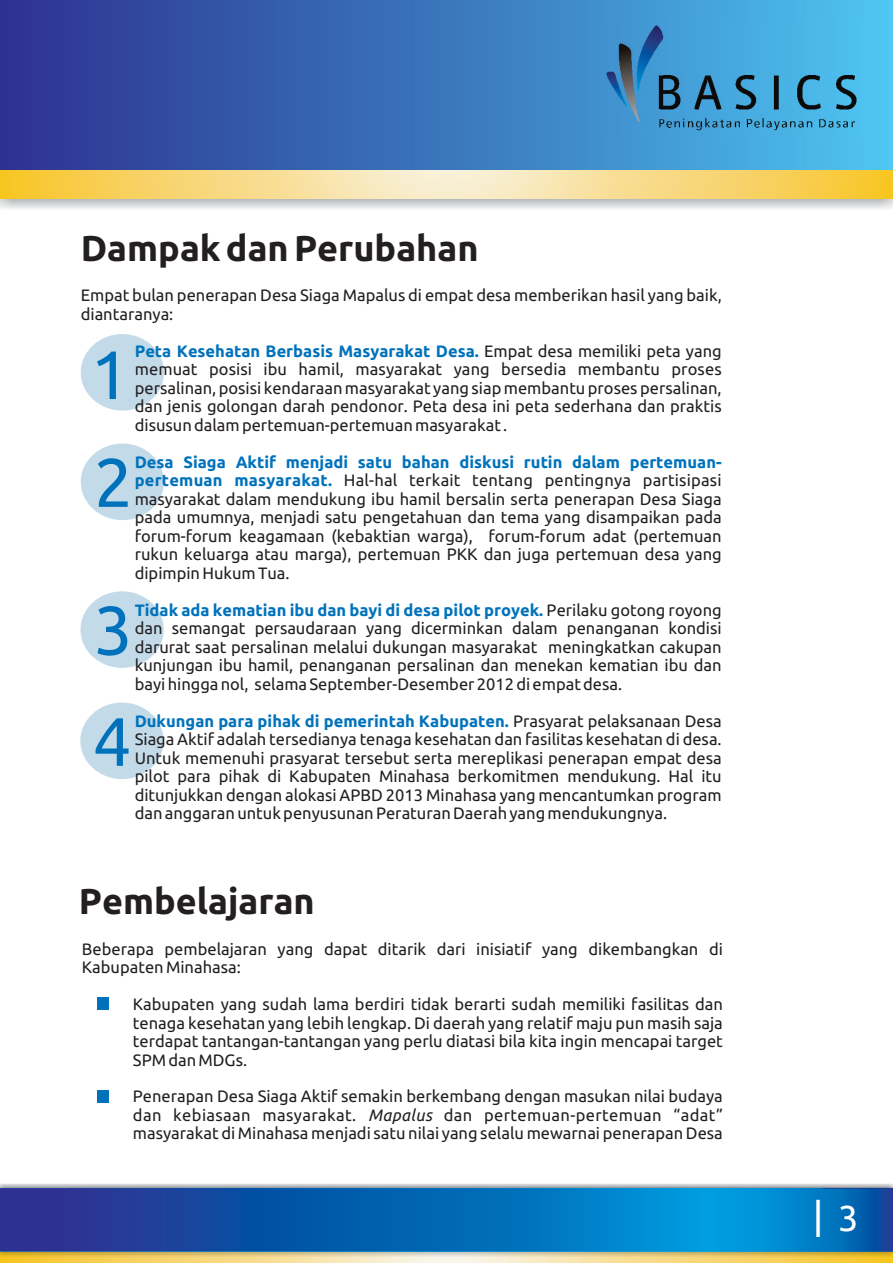
<style>
.page{position:relative;width:893px;height:1263px;background:#fff}
.page>*{position:absolute;margin:0;border:0;box-sizing:border-box;transform-origin:0 0}
.t1{font:68.55px "Ubuntu";color:#0072bc}
.t2{font:51.9px "Arial";color:#fff;scale:.69 1}
.t3{font:700 36px "Ubuntu";color:#231f20}
.t4{font:16.5px/18.5px "Ubuntu";color:#231f20;text-align:justify}
.t5{font:700 16.5px/18.5px "Ubuntu";color:#0072bc}
.s1{font-weight:700;color:#0072bc}
.s2{font-style:italic}
.s3{font-family:"Ubuntu";font-size:36px}
</style>
<div class="page">
<svg style="left:0;top:1251px;width:893px;height:12px;background:#daca85"></svg>
<svg style="left:0;top:1188px;width:893px;height:63px;background:#0964b3"></svg>
<img style="left:0;top:198px;width:893px;height:11px">
<svg style="left:0;top:170px;width:893px;height:28px;background:#f8d982"></svg>
<div style="left:0;top:0;width:893px;height:170px;background:linear-gradient(to right,#2c2f8e,#4cc2ef)"></div>
<img style="left:600px;top:20px;width:262px;height:117px">
<div style="left:80px;top:702px;width:84px;height:77px;background:#c3dbe9;border-radius:50%"></div>
<div style="left:80px;top:591px;width:84px;height:77px;background:#c3dbe9;border-radius:50%"></div>
<div style="left:81px;top:444px;width:83px;height:76px;background:#c3dbe9;border-radius:50%"></div>
<div style="left:81px;top:334px;width:83px;height:77px;background:#c3dbe9;border-radius:50%"></div>
<div style="left:97px;top:997px;width:12px;height:13px;background:#0072bc"></div>
<div style="left:97px;top:1090px;width:12px;height:12px;background:#0072bc"></div>
<h3 class="t3" style="left:81px;top:233px;width:399px">Dampak dan Perubahan</h3>
<p class="t4" style="left:81px;top:287px;width:642px">Empat bulan penerapan Desa Siaga Mapalus di empat desa memberikan hasil yang baik, diantaranya:</p>
<p class="t4" style="left:135px;top:343px;width:588px"><span class="s1">Peta Kesehatan Berbasis Masyarakat Desa.</span> Empat desa memiliki peta yang memuat posisi ibu hamil, masyarakat yang bersedia membantu proses persalinan, posisi kendaraan masyarakat yang siap membantu proses persalinan, dan jenis golongan darah pendonor. Peta desa ini peta sederhana dan praktis disusun dalam pertemuan-pertemuan masyarakat .</p>
<p class="t4" style="left:135px;top:472px;width:588px;text-indent:209px">Hal-hal terkait tentang pentingnya partisipasi masyarakat dalam mendukung ibu hamil bersalin serta penerapan Desa Siaga pada umumnya, menjadi satu pengetahuan dan tema yang disampaikan pada forum-forum keagamaan (kebaktian warga), forum-forum adat (pertemuan rukun keluarga atau marga), pertemuan PKK dan juga pertemuan desa yang dipimpin Hukum Tua.</p>
<p class="t4" style="left:135px;top:602px;width:588px"><span class="s1">Tidak ada kematian ibu dan bayi di desa pilot proyek.</span> Perilaku gotong royong dan semangat persaudaraan yang dicerminkan dalam penanganan kondisi darurat saat persalinan melalui dukungan masyarakat meningkatkan cakupan kunjungan ibu hamil, penanganan persalinan dan menekan kematian ibu dan bayi hingga nol, selama September-Desember 2012 di empat desa.</p>
<p class="t4" style="left:135px;top:713px;width:588px"><span class="s1">Dukungan para pihak di pemerintah Kabupaten.</span> Prasyarat pelaksanaan Desa Siaga Aktif adalah tersedianya tenaga kesehatan dan fasilitas kesehatan di desa.<br>Untuk memenuhi prasyarat tersebut serta mereplikasi penerapan empat desa pilot para pihak di Kabupaten Minahasa berkomitmen mendukung. Hal itu ditunjukkan dengan alokasi APBD 2013 Minahasa yang mencantumkan program dan anggaran untuk penyusunan Peraturan Daerah yang mendukungnya.</p>
<h1 class="t1" style="left:91px;top:346px;width:40px">1</h1>
<p class="t5" style="left:135px;top:454px;width:588px">Desa Siaga Aktif menjadi satu bahan diskusi rutin dalam pertemuan&shy;pertemuan masyarakat.</p>
<h1 class="t1" style="left:94px;top:454px;width:40px">2</h1>
<h1 class="t1" style="left:94px;top:601px;width:40px">3</h1>
<h1 class="t1" style="left:93px;top:713px;width:40px">4</h1>
<h3 class="t3" style="left:79px;top:886px;width:237px">Pembelajaran</h3>
<p class="t4" style="left:82px;top:940px;width:642px">Beberapa pembelajaran yang dapat ditarik dari inisiatif yang dikembangkan di<br>Kabupaten Minahasa:</p>
<p class="t4" style="left:133px;top:996px;width:591px">Kabupaten yang sudah lama berdiri tidak berarti sudah memiliki fasilitas dan tenaga kesehatan yang lebih lengkap. Di daerah yang relatif maju pun masih saja terdapat tantangan-tantangan yang perlu diatasi bila kita ingin mencapai target SPM dan MDGs.</p>
<p class="t4" style="left:133px;top:1088px;width:591px">Penerapan Desa Siaga Aktif semakin berkembang dengan masukan nilai budaya dan kebiasaan masyarakat. <span class="s2">Mapalus</span> dan pertemuan-pertemuan “adat” masyarakat di Minahasa menjadi satu nilai yang selalu mewarnai penerapan Desa</p>
<h2 class="t2" style="left:813px;top:1199px;width:72px">I <sup>1</sup><span class="s3">3</span></h2>
</div>
